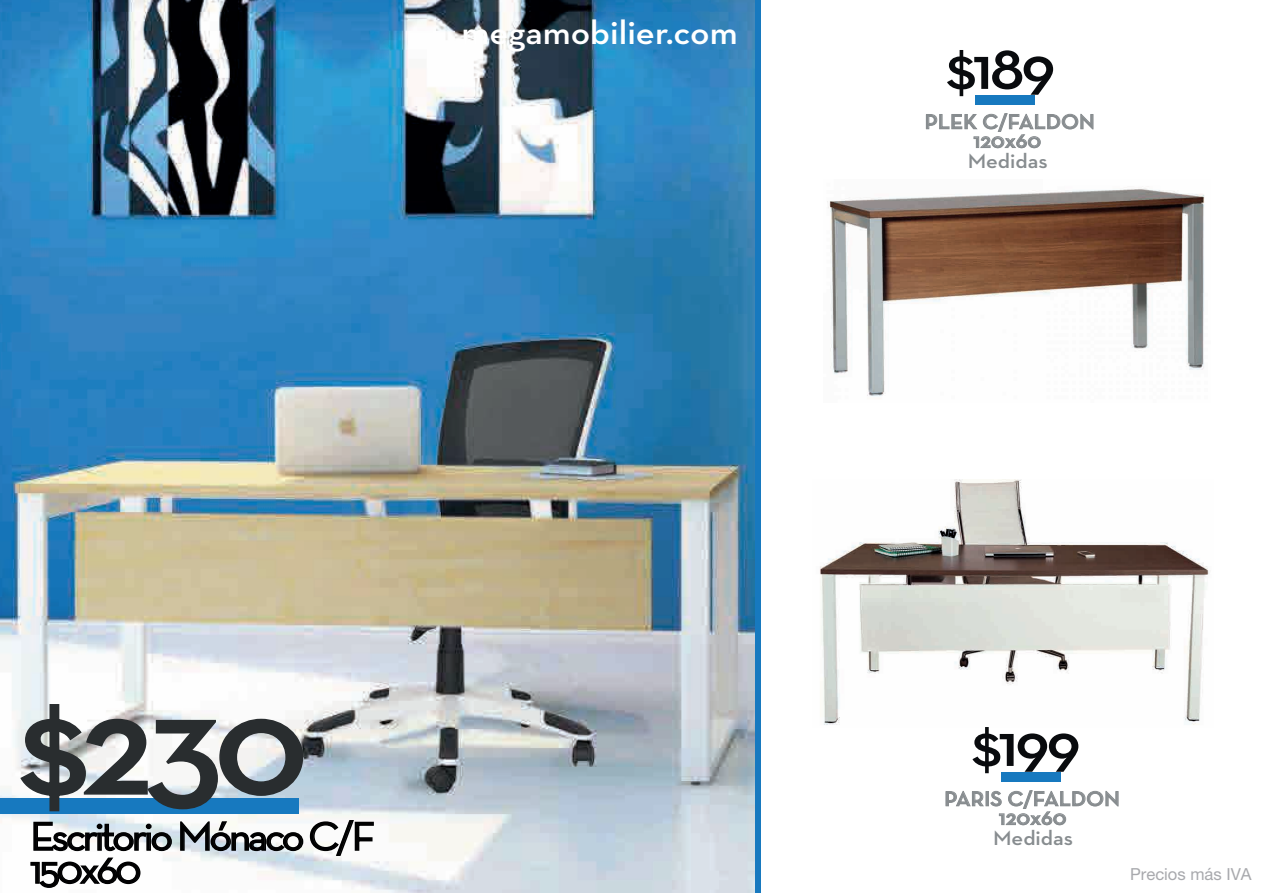
<style>
.page{position:relative;width:1263px;height:893px;background:#fff}
.page>*{position:absolute;margin:0;border:0;box-sizing:border-box;transform-origin:0 0}
.t1{font:600 142.8px "Neutra Text";color:#292d2f;scale:1.06 1}
.t2{font:600 62.4px "Neutra Text";letter-spacing:-.05em;color:#090b0e;scale:1.06 1}
.t3{font:40.5px/33px "Neutra Text";letter-spacing:-.075em;color:#000001;scale:1.06 1}
.t4{font:600 34.05px "Neutra Text";color:#fff;scale:1.06 1}
.t5{font:600 21px/19.4px "Neutra Text";color:#878c8f;text-align:center;scale:1.06 1}
.t6{font:16.65px "Helvetica Neue";color:#a8a9ad}
</style>
<div class="page">
<img style="left:0;top:0;width:756px;height:893px">
<img style="left:827px;top:188px;width:378px;height:209px">
<img style="left:820px;top:480px;width:389px;height:245px">
<div style="left:1001px;top:772px;width:59px;height:9px;background:#1779bf"></div>
<svg style="left:946px;top:790px;width:172px;height:35px"></svg>
<div style="left:975px;top:95px;width:60px;height:9px;background:#1779bf"></div>
<svg style="left:926px;top:113px;width:167px;height:35px"></svg>
<div style="left:756px;top:0;width:5px;height:893px;background:#1779bf"></div>
<svg style="left:179px;top:819px;width:196px;height:38px"></svg>
<svg style="left:30px;top:821px;width:143px;height:68px"></svg>
<div style="left:0;top:798px;width:299px;height:16px;background:#1779bf"></div>
<svg style="left:19px;top:703px;width:285px;height:109px"></svg>
<h3 class="t4" style="left:461px;top:12px;width:262px">megamobilier.com</h3>
<h2 class="t2" style="left:946px;top:29px;width:105px">$189</h2>
<p class="t5" style="left:925px;top:112px;width:162px">PLEK C/FALDON<br>120x60<br>Medidas</p>
<h1 class="t1" style="left:19px;top:658px;width:274px">$230</h1>
<h3 class="t3" style="left:30px;top:819px;width:327px">Escritorio Mónaco C/F<br>150x60</h3>
<h2 class="t2" style="left:971px;top:706px;width:105px">$199</h2>
<p class="t5" style="left:944px;top:789px;width:167px">PARIS C/FALDON<br>120x60<br>Medidas</p>
<p class="t6" style="left:1130px;top:864px;width:123px">Precios más IVA</p>
</div>
